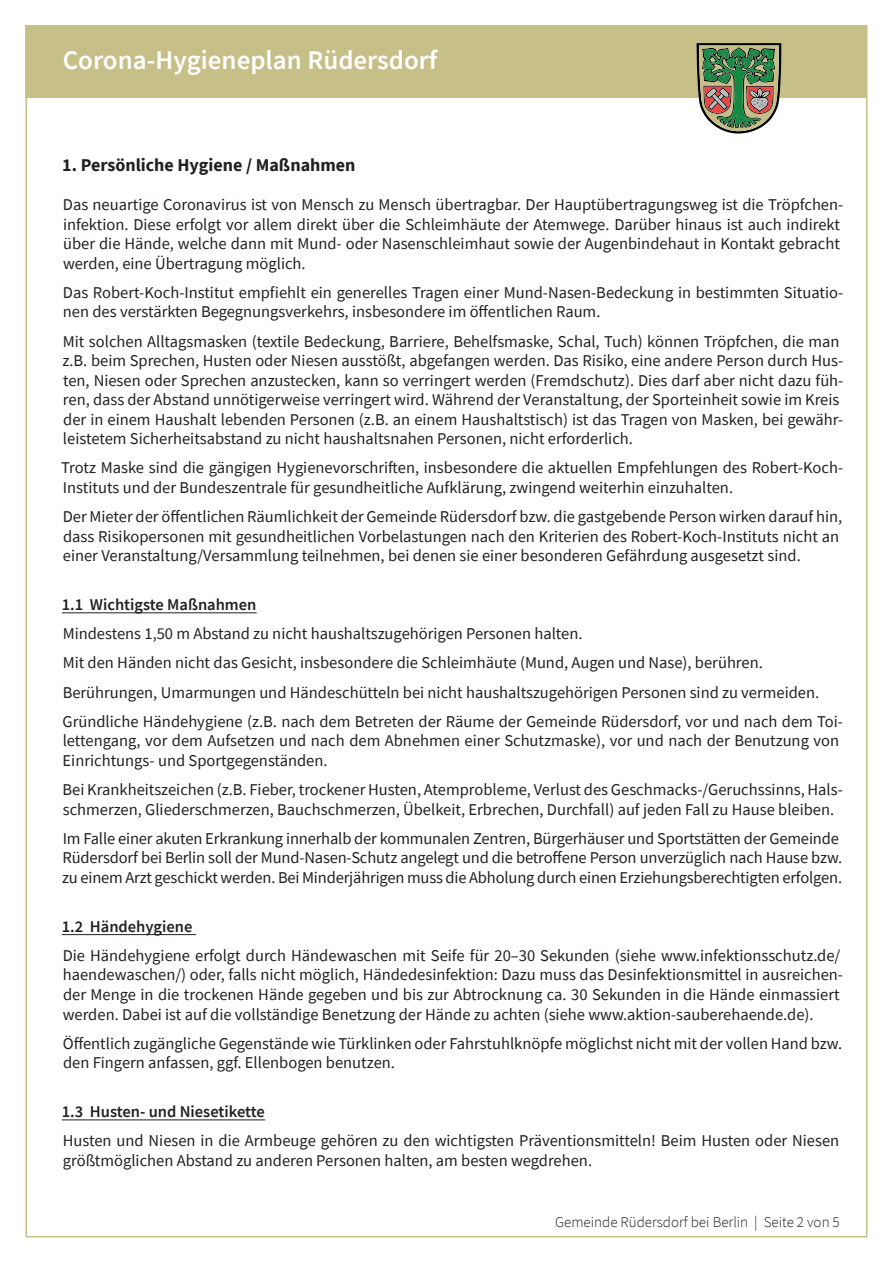
<style>
.page{position:relative;width:893px;height:1263px;background:#fff}
.page>*{position:absolute;margin:0;border:0;box-sizing:border-box;transform-origin:0 0}
.t1{font:600 27px "Source Sans Pro";color:#fff}
.t2{font:700 18px "Source Sans Pro";color:#231f20}
.t3{font:16.5px/19.5px "Source Sans Pro";color:#231f20}
.t4{font:600 16.5px "Source Sans Pro";color:#231f20}
.t5{font:300 15px "Source Sans Pro";color:#231f20}
</style>
<div class="page">
<div style="left:26px;top:26px;width:841px;height:72px;background:#c6bf88"></div>
<svg style="left:696px;top:43px;width:85px;height:91px"></svg>
<hr style="left:62px;top:612px;width:195px;height:1px;background:#231f20">
<hr style="left:62px;top:934px;width:134px;height:1px;background:#231f20">
<hr style="left:62px;top:1119px;width:203px;height:1px;background:#231f20">
<h1 class="t1" style="left:63px;top:42px;width:376px">Corona-Hygieneplan Rüdersdorf</h1>
<p class="t2" style="left:62px;top:153px;width:295px">1. Persönliche Hygiene / Maßnahmen</p>
<p class="t3" style="left:63px;top:195px;width:782px">Das neuartige Coronavirus ist von Mensch zu Mensch übertragbar. Der Hauptübertragungsweg ist die Tröpfchen&shy;infektion. Diese erfolgt vor allem direkt über die Schleimhäute der Atemwege. Darüber hinaus ist auch indirekt über die Hände, welche dann mit Mund- oder Nasenschleimhaut sowie der Augenbindehaut in Kontakt gebracht werden, eine Übertragung möglich.</p>
<p class="t3" style="left:63px;top:282px;width:782px">Das Robert-Koch-Institut empfiehlt ein generelles Tragen einer Mund-Nasen-Bedeckung in bestimmten Situatio&shy;nen des verstärkten Begegnungsverkehrs, insbesondere im öffentlichen Raum.</p>
<p class="t3" style="left:62px;top:331px;width:782px">Mit solchen Alltagsmasken (textile Bedeckung, Barriere, Behelfsmaske, Schal, Tuch) können Tröpfchen, die man z.B. beim Sprechen, Husten oder Niesen ausstößt, abgefangen werden. Das Risiko, eine andere Person durch Hus&shy;ten, Niesen oder Sprechen anzustecken, kann so verringert werden (Fremdschutz). Dies darf aber nicht dazu füh&shy;ren, dass der Abstand unnötigerweise verringert wird. Während der Veranstaltung, der Sporteinheit sowie im Kreis der in einem Haushalt lebenden Personen (z.B. an einem Haushaltstisch) ist das Tragen von Masken, bei gewähr&shy;leistetem Sicherheitsabstand zu nicht haushaltsnahen Personen, nicht erforderlich.</p>
<p class="t3" style="left:61px;top:458px;width:783px">Trotz Maske sind die gängigen Hygienevorschriften, insbesondere die aktuellen Empfehlungen des Robert-Koch-<br>Instituts und der Bundeszentrale für gesundheitliche Aufklärung, zwingend weiterhin einzuhalten.</p>
<p class="t3" style="left:63px;top:507px;width:781px">Der Mieter der öffentlichen Räumlichkeit der Gemeinde Rüdersdorf bzw. die gastgebende Person wirken darauf hin, dass Risikopersonen mit gesundheitlichen Vorbelastungen nach den Kriterien des Robert-Koch-Instituts nicht an einer Veranstaltung/Versammlung teilnehmen, bei denen sie einer besonderen Gefährdung ausgesetzt sind.</p>
<p class="t4" style="left:62px;top:593px;width:196px">1.1 Wichtigste Maßnahmen</p>
<p class="t3" style="left:63px;top:619px;width:781px;line-height:29.2px">Mindestens 1,50 m Abstand zu nicht haushaltszugehörigen Personen halten.<br>Mit den Händen nicht das Gesicht, insbesondere die Schleimhäute (Mund, Augen und Nase), berühren.<br>Berührungen, Umarmungen und Händeschütteln bei nicht haushaltszugehörigen Personen sind zu vermeiden.<br>Gründliche Händehygiene (z.B. nach dem Betreten der Räume der Gemeinde Rüdersdorf, vor und nach dem Toi-</p>
<p class="t3" style="left:63px;top:731px;width:778px">lettengang, vor dem Aufsetzen und nach dem Abnehmen einer Schutzmaske), vor und nach der Benutzung von<br>Einrichtungs- und Sportgegenständen.</p>
<p class="t3" style="left:63px;top:780px;width:782px">Bei Krankheitszeichen (z.B. Fieber, trockener Husten, Atemprobleme, Verlust des Geschmacks-/Geruchssinns, Hals&shy;schmerzen, Gliederschmerzen, Bauchschmerzen, Übelkeit, Erbrechen, Durchfall) auf jeden Fall zu Hause bleiben.</p>
<p class="t3" style="left:62px;top:829px;width:781px">Im Falle einer akuten Erkrankung innerhalb der kommunalen Zentren, Bürgerhäuser und Sportstätten der Gemeinde<br>Rüdersdorf bei Berlin soll der Mund-Nasen-Schutz angelegt und die betroffene Person unverzüglich nach Hause bzw. zu einem Arzt geschickt werden. Bei Minderjährigen muss die Abholung durch einen Erziehungsberechtigten erfolgen.</p>
<p class="t4" style="left:62px;top:915px;width:132px">1.2 Händehygiene</p>
<p class="t3" style="left:63px;top:946px;width:782px">Die Händehygiene erfolgt durch Händewaschen mit Seife für 20–30 Sekunden (siehe www.infektionsschutz.de/ haendewaschen/) oder, falls nicht möglich, Händedesinfektion: Dazu muss das Desinfektionsmittel in ausreichen&shy;der Menge in die trockenen Hände gegeben und bis zur Abtrocknung ca. 30 Sekunden in die Hände einmassiert werden. Dabei ist auf die vollständige Benetzung der Hände zu achten (siehe www.aktion-sauberehaende.de).</p>
<p class="t3" style="left:63px;top:1033px;width:781px">Öffentlich zugängliche Gegenstände wie Türklinken oder Fahrstuhlknöpfe möglichst nicht mit der vollen Hand bzw. den Fingern anfassen, ggf. Ellenbogen benutzen.</p>
<p class="t4" style="left:62px;top:1101px;width:205px">1.3 Husten- und Niesetikette</p>
<p class="t3" style="left:63px;top:1131px;width:778px">Husten und Niesen in die Armbeuge gehören zu den wichtigsten Präventionsmitteln! Beim Husten oder Niesen größtmöglichen Abstand zu anderen Personen halten, am besten wegdrehen.</p>
<p class="t5" style="left:555px;top:1213px;width:286px">Gemeinde Rüdersdorf bei Berlin | Seite 2 von 5</p>
</div>
